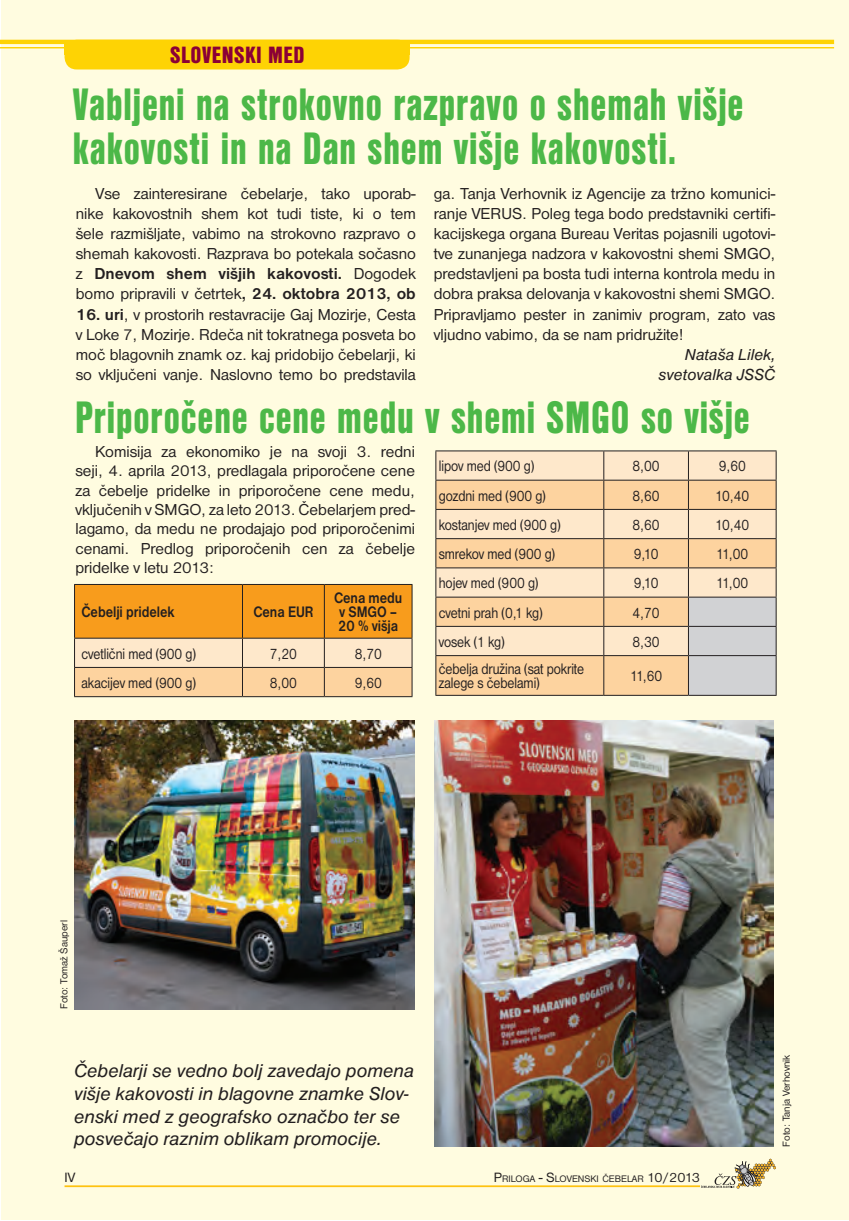
<style>
.page{position:relative;width:849px;height:1221px;background:#fff}
.page>*{position:absolute;margin:0;border:0;box-sizing:border-box;transform-origin:0 0}
.t1{font:47.25px/43.8px "Nimbus San DCE Blac Cond";letter-spacing:.02em;color:#4cb848;scale:.88 1}
.t2{font:24.5px "Nimbus San DCE Blac Cond";letter-spacing:.015em;color:#8b0036}
.t3{font:italic 19.25px/22.8px "Nimbus San DCE";color:#231f20}
.t4{font:16.45px/20.1px "Nimbus San DCE";color:#231f20;text-align:justify}
.t5{font:italic 16.45px/20.1px "Nimbus San DCE";color:#231f20;text-align:right}
.t6{font:15.75px/14px "Nimbus San DCE";letter-spacing:-.005em;color:#231f20;scale:.85 1}
.t7{font:700 15.75px/14px "Nimbus San DCE";letter-spacing:-.005em;color:#231f20;scale:.85 1}
.t8{font:14px "Nimbus San DCE";color:#231f20}
.t9{font:10.5px "Nimbus San DCE";color:#231f20}
.t10{font:9.8px "Nimbus San DCE";color:#231f20}
.s1{font-weight:700}
.s2{font-size:14px}
</style>
<div class="page">
<div style="left:1px;top:1px;width:847px;height:1218px;background:#fffce0"></div>
<hr style="left:64px;top:1185px;width:635px;height:1px;background:#fec210">
<div style="left:64px;top:40px;width:345px;height:29px;background:#fed304;border-radius:12px"></div>
<hr style="left:0;top:40px;width:833px;height:4px;background:#fed304">
<hr style="left:0;top:47px;width:833px;height:1px;background:#fed304">
<div style="left:64px;top:40px;width:345px;height:15px;background:#fed304"></div>
<svg style="left:700px;top:1158px;width:75px;height:30px"></svg>
<hr style="left:74px;top:696px;width:168px;height:1px;background:#231f20">
<hr style="left:242px;top:696px;width:82px;height:1px;background:#231f20">
<svg style="left:74px;top:584px;width:338px;height:112px;background:#f2b868"></svg>
<hr style="left:324px;top:696px;width:88px;height:1px;background:#231f20">
<div style="left:436px;top:451px;width:251px;height:28px;background:#fee8cb"></div>
<svg style="left:436px;top:480px;width:251px;height:215px;background:#fad8ae"></svg>
<hr style="left:435px;top:450px;width:168px;height:1px;background:#231f20">
<hr style="left:603px;top:450px;width:85px;height:1px;background:#231f20">
<hr style="left:688px;top:450px;width:88px;height:1px;background:#231f20">
<hr style="left:435px;top:479px;width:168px;height:1px;background:#231f20">
<hr style="left:435px;top:509px;width:168px;height:1px;background:#231f20">
<hr style="left:603px;top:479px;width:85px;height:1px;background:#231f20">
<hr style="left:603px;top:509px;width:85px;height:1px;background:#231f20">
<hr style="left:435px;top:538px;width:168px;height:1px;background:#231f20">
<hr style="left:435px;top:567px;width:168px;height:1px;background:#231f20">
<hr style="left:603px;top:538px;width:85px;height:1px;background:#231f20">
<hr style="left:603px;top:567px;width:85px;height:1px;background:#231f20">
<hr style="left:435px;top:596px;width:168px;height:1px;background:#231f20">
<svg style="left:435px;top:451px;width:1px;height:204px"></svg>
<hr style="left:435px;top:626px;width:168px;height:1px;background:#231f20">
<hr style="left:603px;top:596px;width:85px;height:1px;background:#231f20">
<svg style="left:603px;top:451px;width:1px;height:204px"></svg>
<hr style="left:603px;top:626px;width:85px;height:1px;background:#231f20">
<svg style="left:687px;top:451px;width:89px;height:244px;background:#e4d2bd"></svg>
<hr style="left:688px;top:626px;width:88px;height:1px;background:#231f20">
<hr style="left:435px;top:655px;width:168px;height:1px;background:#231f20">
<hr style="left:435px;top:656px;width:1px;height:39px;background:#231f20">
<hr style="left:435px;top:695px;width:168px;height:1px;background:#231f20">
<hr style="left:603px;top:655px;width:85px;height:1px;background:#231f20">
<hr style="left:603px;top:656px;width:1px;height:39px;background:#231f20">
<hr style="left:603px;top:695px;width:85px;height:1px;background:#231f20">
<hr style="left:688px;top:655px;width:88px;height:1px;background:#231f20">
<hr style="left:687px;top:656px;width:1px;height:39px;background:#231f20">
<hr style="left:775px;top:656px;width:1px;height:39px;background:#231f20">
<hr style="left:688px;top:695px;width:88px;height:1px;background:#231f20">
<img style="left:434px;top:720px;width:339px;height:426px">
<img style="left:74px;top:720px;width:340px;height:289px">
<h2 class="t2" style="left:170px;top:41px;width:136px">SLOVENSKI MED</h2>
<h1 class="t1" style="left:73px;top:82px;width:763px">Vabljeni na strokovno razpravo o shemah višje kakovosti in na Dan shem višje kakovosti.</h1>
<p class="t4" style="left:76px;top:183px;width:341px;text-indent:20px">Vse zainteresirane čebelarje, tako uporab&shy;nike kakovostnih shem kot tudi tiste, ki o tem šele razmišljate, vabimo na strokovno razpravo o shemah kakovosti. Razprava bo potekala sočasno z <span class="s1">Dnevom shem višjih kakovosti.</span> Dogodek bomo pripravili v četrtek<span class="s1">, 24. oktobra 2013, ob</span></p>
<p class="t4" style="left:76px;top:304px;width:341px"><span class="s1">16. uri</span>, v prostorih restavracije Gaj Mozirje, Cesta v Loke 7, Mozirje. Rdeča nit tokratnega posveta bo moč blagovnih znamk oz. kaj pridobijo čebelarji, ki so vključeni vanje. Naslovno temo bo predstavila</p>
<p class="t4" style="left:433px;top:183px;width:343px">ga. Tanja Verhovnik iz Agencije za tržno komunici&shy;ranje VERUS. Poleg tega bodo predstavniki certifi&shy;kacijskega organa Bureau Veritas pojasnili ugotovi&shy;tve zunanjega nadzora v kakovostni shemi SMGO, predstavljeni pa bosta tudi interna kontrola medu in dobra praksa delovanja v kakovostni shemi SMGO.<br>Pripravljamo pester in zanimiv program, zato vas vljudno vabimo, da se nam pridružite!</p>
<p class="t5" style="left:658px;top:344px;width:118px">Nataša Lilek, svetovalka JSSČ</p>
<h1 class="t1" style="left:75px;top:395px;width:768px">Priporočene cene medu v shemi SMGO so višje</h1>
<p class="t4" style="left:75px;top:442px;width:341px;line-height:19.2px;text-indent:20px">Komisija za ekonomiko je na svoji 3. redni seji, 4. aprila 2013, predlagala priporočene cene za čebelje pridelke in priporočene cene medu, vključenih v SMGO, za leto 2013. Čebelarjem pred&shy;lagamo, da medu ne prodajajo pod priporočenimi cenami. Predlog priporočenih cen za čebelje pridelke v letu 2013:</p>
<p class="t7" style="left:81px;top:605px;width:111px">Čebelji pridelek</p>
<p class="t7" style="left:253px;top:605px;width:72px">Cena EUR</p>
<p class="t6" style="left:438px;top:459px;width:114px">lipov med (900 g)</p>
<p class="t6" style="left:632px;top:459px;width:33px">8,00</p>
<p class="t6" style="left:718px;top:459px;width:33px">9,60</p>
<p class="t6" style="left:438px;top:488px;width:127px">gozdni med (900 g)</p>
<p class="t6" style="left:632px;top:488px;width:33px">8,60</p>
<p class="t6" style="left:715px;top:488px;width:41px">10,40</p>
<p class="t6" style="left:438px;top:518px;width:145px">kostanjev med (900 g)</p>
<p class="t6" style="left:632px;top:518px;width:33px">8,60</p>
<p class="t6" style="left:715px;top:518px;width:41px">10,40</p>
<p class="t6" style="left:438px;top:547px;width:138px">smrekov med (900 g)</p>
<p class="t6" style="left:633px;top:547px;width:31px">9,10</p>
<p class="t6" style="left:716px;top:547px;width:39px">11,00</p>
<p class="t6" style="left:438px;top:576px;width:119px">hojev med (900 g)</p>
<p class="t6" style="left:633px;top:576px;width:31px">9,10</p>
<p class="t6" style="left:716px;top:576px;width:39px">11,00</p>
<p class="t6" style="left:438px;top:605px;width:124px">cvetni prah (0,1 kg)</p>
<p class="t6" style="left:632px;top:605px;width:33px">4,70</p>
<p class="t6" style="left:438px;top:635px;width:79px">vosek (1 kg)</p>
<p class="t6" style="left:632px;top:635px;width:33px">8,30</p>
<p class="t6" style="left:438px;top:662px;width:172px">čebelja družina (sat pokrite zalege s čebelami)</p>
<p class="t6" style="left:629px;top:669px;width:39px">11,60</p>
<p class="t7" style="left:334px;top:591px;width:82px">Cena medu v SMGO –<br>20 % višja</p>
<p class="t6" style="left:81px;top:646px;width:136px">cvetlični med (900 g)</p>
<p class="t6" style="left:270px;top:646px;width:33px">7,20</p>
<p class="t6" style="left:354px;top:646px;width:33px">8,70</p>
<p class="t6" style="left:81px;top:676px;width:136px">akacijev med (900 g)</p>
<p class="t6" style="left:270px;top:676px;width:33px">8,00</p>
<p class="t6" style="left:354px;top:676px;width:33px">9,60</p>
<p class="t9" style="left:58px;top:1008px;width:90px;rotate:-90deg">Foto: Tomaž Šauperl</p>
<p class="t3" style="left:74px;top:1059px;width:341px">Čebelarji se vedno bolj zavedajo pomena višje kakovosti in blagovne znamke Slov&shy;enski med z geografsko označbo ter se posvečajo raznim oblikam promocije.</p>
<p class="t8" style="left:64px;top:1169px;width:12px">IV</p>
<p class="t10" style="left:493px;top:1172px;width:207px"><span class="s2">P</span>RILOGA <span class="s2">- S</span>LOVENSKI ČEBELAR <span class="s2">10/2013</span></p>
<p class="t9" style="left:780px;top:1146px;width:94px;rotate:-90deg">Foto: Tanja Verhovnik</p>
</div>
